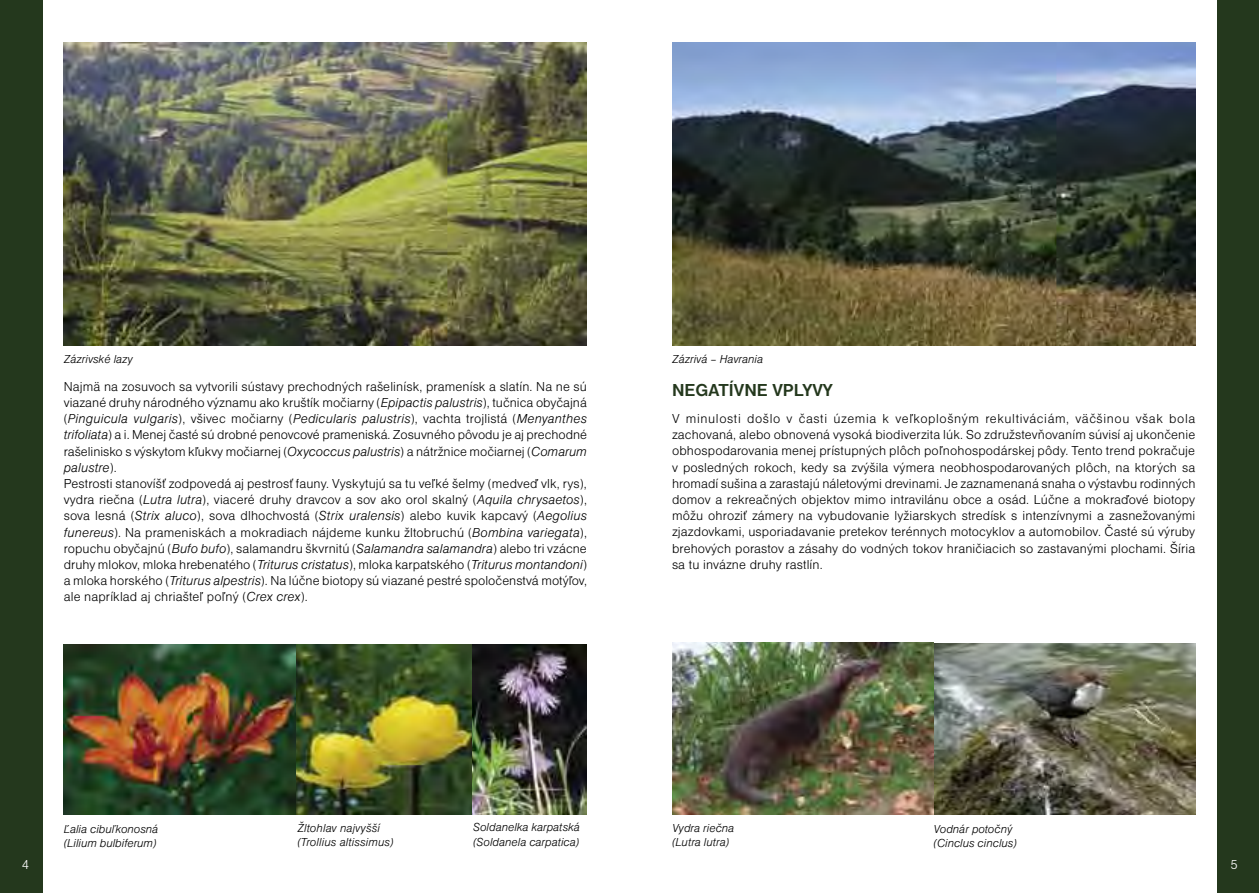
<style>
.page{position:relative;width:1259px;height:893px;background:#fff}
.page>*{position:absolute;margin:0;border:0;box-sizing:border-box;transform-origin:0 0}
.nadpisy_v_clankoch{font:700 18px "Nimbus San DEE";color:#24381d}
.body{font:13.5px/16.2px "Nimbus San DEE Ligh";letter-spacing:.005em;color:#000;text-align:justify}
.t1{font:13.5px "Nimbus San DEE Ligh";color:#fff}
.text_k_obrázkom{font:12px "Nimbus San DEE Ligh Ital";color:#000}
.s1{font-family:"Nimbus San DEE Ligh Ital"}
</style>
<div class="page">
<div style="left:0;top:0;width:43px;height:893px;background:#24381d"></div>
<div style="left:1216px;top:0;width:43px;height:893px;background:#24381d"></div>
<img style="left:295px;top:645px;width:177px;height:169px">
<img style="left:64px;top:43px;width:523px;height:303px">
<img style="left:64px;top:644px;width:231px;height:170px">
<img style="left:672px;top:643px;width:523px;height:171px">
<img style="left:472px;top:645px;width:114px;height:169px">
<img style="left:672px;top:43px;width:523px;height:303px">
<p class="text_k_obrázkom" style="left:64px;top:352px;width:71px">Zázrivské lazy</p>
<p class="text_k_obrázkom" style="left:672px;top:352px;width:93px">Zázrivá – Havrania</p>
<p class="body" style="left:64px;top:378px;width:525px">Najmä na zosuvoch sa vytvorili sústavy prechodných rašelinísk, pramenísk a slatín. Na ne sú viazané druhy národného významu ako kruštík močiarny (<span class="s1">Epipactis palustris</span>), tučnica obyčajná (<span class="s1">Pinguicula vulgaris</span>), všivec močiarny (<span class="s1">Pedicularis palustris</span>), vachta trojlistá (<span class="s1">Menyanthes trifoliata</span>) a i. Menej časté sú drobné penovcové prameniská. Zosuvného pôvodu je aj prechodné rašelinisko s výskytom kľukvy močiarnej (<span class="s1">Oxycoccus palustris</span>) a nátržnice močiarnej (<span class="s1">Comarum palustre</span>).</p>
<p class="body" style="left:64px;top:476px;width:525px">Pestrosti stanovíšť zodpovedá aj pestrosť fauny. Vyskytujú sa tu veľké šelmy (medveď vlk, rys), vydra riečna (<span class="s1">Lutra lutra</span>), viaceré druhy dravcov a sov ako orol skalný (<span class="s1">Aquila chrysaetos</span>), sova lesná (<span class="s1">Strix aluco</span>), sova dlhochvostá (<span class="s1">Strix uralensis</span>) alebo kuvik kapcavý (<span class="s1">Aegolius funereus</span>). Na prameniskách a mokradiach nájdeme kunku žltobruchú (<span class="s1">Bombina variegata</span>), ropuchu obyčajnú (<span class="s1">Bufo bufo</span>), salamandru škvrnitú (<span class="s1">Salamandra salamandra</span>) alebo tri vzácne druhy mlokov, mloka hrebenatého (<span class="s1">Triturus cristatus</span>), mloka karpatského (<span class="s1">Triturus montandoni</span>) a mloka horského (<span class="s1">Triturus alpestris</span>). Na lúčne biotopy sú viazané pestré spoločenstvá motýľov, ale napríklad aj chriašteľ poľný (<span class="s1">Crex crex</span>).</p>
<p class="nadpisy_v_clankoch" style="left:672px;top:380px;width:162px">NEGATÍVNE VPLYVY</p>
<p class="body" style="left:672px;top:411px;width:525px">V minulosti došlo v časti územia k veľkoplošným rekultiváciám, väčšinou však bola zachovaná, alebo obnovená vysoká biodiverzita lúk. So združstevňovaním súvisí aj ukončenie obhospodarovania menej prístupných plôch poľnohospodárskej pôdy. Tento trend pokračuje v posledných rokoch, kedy sa zvýšila výmera neobhospodarovaných plôch, na ktorých sa hromadí sušina a zarastajú náletovými drevinami. Je zaznamenaná snaha o výstavbu rodinných domov a rekreačných objektov mimo intravilánu obce a osád. Lúčne a mokraďové biotopy môžu ohroziť zámery na vybudovanie lyžiarskych stredísk s intenzívnymi a zasnežovanými zjazdovkami, usporiadavanie pretekov terénnych motocyklov a automobilov. Časté sú výruby brehových porastov a zásahy do vodných tokov hraničiacich so zastavanými plochami. Šíria sa tu invázne druhy rastlín.</p>
<p class="text_k_obrázkom" style="left:64px;top:822px;width:96px">Ľalia cibuľkonosná</p>
<p class="text_k_obrázkom" style="left:64px;top:836px;width:94px">(Lilium bulbiferum)</p>
<p class="text_k_obrázkom" style="left:297px;top:821px;width:84px">Žltohlav najvyšší</p>
<p class="text_k_obrázkom" style="left:297px;top:836px;width:98px">(Trollius altissimus)</p>
<p class="text_k_obrázkom" style="left:473px;top:820px;width:108px">Soldanelka karpatská</p>
<p class="text_k_obrázkom" style="left:473px;top:835px;width:107px">(Soldanela carpatica)</p>
<p class="text_k_obrázkom" style="left:672px;top:821px;width:64px">Vydra riečna</p>
<p class="text_k_obrázkom" style="left:672px;top:836px;width:59px">(Lutra lutra)</p>
<p class="text_k_obrázkom" style="left:933px;top:822px;width:80px">Vodnár potočný</p>
<p class="text_k_obrázkom" style="left:933px;top:836px;width:85px">(Cinclus cinclus)</p>
<p class="t1" style="left:22px;top:857px;width:9px">4</p>
<p class="t1" style="left:1230px;top:857px;width:9px">5</p>
</div>
